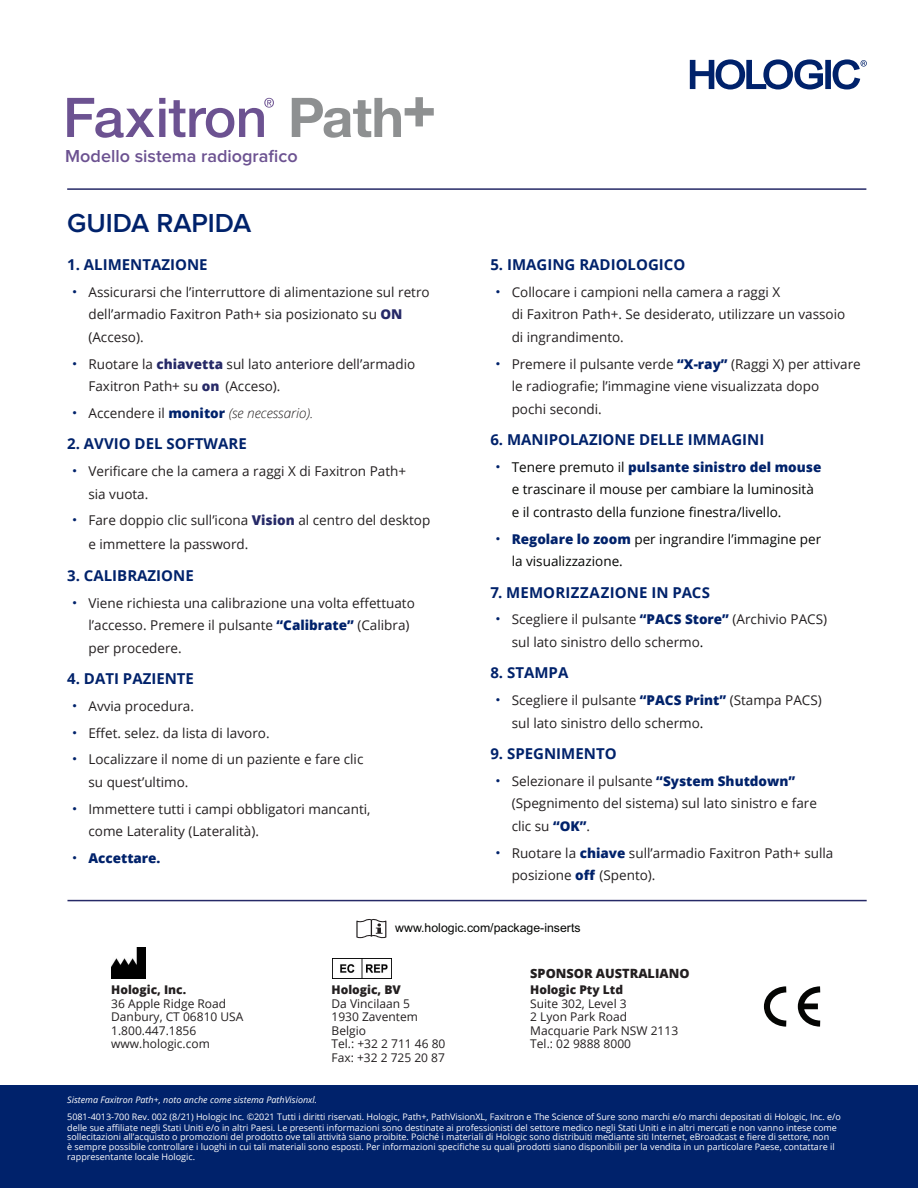
<style>
.page{position:relative;width:918px;height:1188px;background:#fff}
.page>*{position:absolute;margin:0;border:0;box-sizing:border-box;transform-origin:0 0}
.t1{font:600 27px "Proxima Nova";color:#00226b}
.t2{font:600 18px "Proxima Nova";color:#6c5291}
.t3{font:700 15px "Open Sans";color:#00226b}
.t4{font:13.5px/22.5px "Open Sans";color:#231f20}
.t5{font:13.5px/22.5px "Open Sans";color:#040503}
.t6{font:italic 300 13.5px "Open Sans";color:#231f20}
.t7{font:800 13.5px "Open Sans";color:#00226b}
.t8{font:800 12.75px "Open Sans";color:#231f20}
.t9{font:12.3px "Arial";color:#040503}
.t10{font:12px "Open Sans";color:#231f20}
.t11{font:800 12px "Open Sans";color:#231f20}
.t12{font:9px/9.9px "Open Sans";color:#fff}
.t13{font:italic 9px "Open Sans";color:#fff}
.s1{font-family:"Gotham";font-weight:100;font-size:15px;color:#00226b}
.s2{font-weight:800;color:#262967}
.s3{font-family:"Gotham";font-weight:100;font-style:normal;font-size:15px;color:#00226b}
.s4{font-weight:400;font-style:normal}
.s5{font-weight:800;font-style:normal;color:#00226b}
.s6{font-weight:800;color:#00226b}
.s7{font-family:"Gotham";font-weight:100;font-size:15px}
.s8{color:#040503}
</style>
<div class="page">
<hr style="left:67px;top:188px;width:799px;height:2px;background:#262967">
<div style="left:0;top:1086px;width:918px;height:102px;background:#00226b"></div>
<hr style="left:67px;top:900px;width:800px;height:1px;background:#262967">
<svg style="left:356px;top:919px;width:30px;height:19px"></svg>
<img style="left:111px;top:947px;width:34px;height:31px">
<img style="left:332px;top:958px;width:60px;height:20px">
<svg style="left:764px;top:986px;width:57px;height:41px"></svg>
<div style="left:802px;top:1004px;width:16px;height:5px;background:#040503"></div>
<svg style="left:67px;top:98px;width:207px;height:40px"></svg>
<svg style="left:292px;top:97px;width:142px;height:41px"></svg>
<svg style="left:690px;top:59px;width:177px;height:31px"></svg>
<p class="t2" style="left:65px;top:147px;width:234px">Modello sistema radiografico</p>
<p class="t1" style="left:67px;top:211px;width:186px">GUIDA RAPIDA</p>
<h2 class="t3" style="left:67px;top:254px;width:142px">1. ALIMENTAZIONE</h2>
<p class="t4" style="left:88px;top:280px;width:343px;text-indent:-17px"><span class="s1">•</span> Assicurarsi che l’interruttore di alimentazione sul retro dell’armadio Faxitron Path+ sia posizionato su <span class="s2">ON </span>(Acceso).</p>
<p class="t4" style="left:88px;top:352px;width:328px;text-indent:-17px"><span class="s1">•</span> Ruotare la <span class="s2">chiavetta</span> sul lato anteriore dell’armadio<br>Faxitron Path+ su <span class="s2">on</span> (Acceso).</p>
<p class="t6" style="left:71px;top:404px;width:243px"><span class="s3">•</span> <span class="s4">Accendere il</span> <span class="s5">monitor</span> (se necessario).</p>
<h2 class="t3" style="left:67px;top:433px;width:181px">2. AVVIO DEL SOFTWARE</h2>
<p class="t4" style="left:88px;top:460px;width:319px;text-indent:-17px"><span class="s1">•</span> Verificare che la camera a raggi X di Faxitron Path+ sia vuota.</p>
<p class="t4" style="left:88px;top:508px;width:343px;line-height:24px;text-indent:-17px"><span class="s1">•</span> Fare doppio clic sull’icona <span class="s2">Vision</span> al centro del desktop e immettere la password.</p>
<h2 class="t3" style="left:67px;top:565px;width:128px">3. CALIBRAZIONE</h2>
<p class="t4" style="left:88px;top:591px;width:328px;text-indent:-17px"><span class="s1">•</span> Viene richiesta una calibrazione una volta effettuato l’accesso. Premere il pulsante <span class="s6">“Calibrate”</span> (Calibra) per procedere.</p>
<h2 class="t3" style="left:67px;top:668px;width:128px">4. DATI PAZIENTE</h2>
<p class="t4" style="left:71px;top:694px;width:124px"><span class="s1">•</span> Avvia procedura.</p>
<p class="t4" style="left:71px;top:721px;width:200px"><span class="s1">•</span> Effet. selez. da lista di lavoro.</p>
<p class="t4" style="left:88px;top:748px;width:277px;text-indent:-17px"><span class="s1">•</span> Localizzare il nome di un paziente e fare clic su quest’ultimo.</p>
<p class="t4" style="left:88px;top:797px;width:284px;text-indent:-17px"><span class="s1">•</span> Immettere tutti i campi obbligatori mancanti, come Laterality (Lateralità).</p>
<p class="t7" style="left:71px;top:848px;width:91px"><span class="s7">•</span> Accettare.</p>
<h2 class="t3" style="left:490px;top:254px;width:196px">5. IMAGING RADIOLOGICO</h2>
<p class="t4" style="left:512px;top:280px;width:335px;text-indent:-17px"><span class="s1">•</span> Collocare i campioni nella camera a raggi X<br>di Faxitron Path+. Se desiderato, utilizzare un vassoio di ingrandimento.</p>
<p class="t4" style="left:512px;top:352px;width:351px;text-indent:-17px"><span class="s1">•</span> Premere il pulsante verde <span class="s6">“X-ray”</span> (Raggi X) per attivare le radiografie; l’immagine viene visualizzata dopo<br>pochi secondi.</p>
<h2 class="t3" style="left:490px;top:429px;width:276px">6. MANIPOLAZIONE DELLE IMMAGINI</h2>
<p class="t5" style="left:512px;top:455px;width:311px;text-indent:-17px"><span class="s1">•</span> Tenere premuto il <span class="s6">pulsante sinistro del mouse </span>e trascinare il mouse per cambiare la luminosità e il contrasto della funzione finestra/livello.</p>
<p class="t5" style="left:512px;top:527px;width:311px;text-indent:-17px"><span class="s1">•</span> <span class="s6">Regolare lo zoom</span> per ingrandire l’immagine per la visualizzazione.</p>
<h3 class="t3" style="left:490px;top:582px;width:221px">7. MEMORIZZAZIONE IN PACS</h3>
<p class="t4" style="left:512px;top:608px;width:317px;text-indent:-17px"><span class="s1">•</span> Scegliere il pulsante <span class="s6">“PACS Store”</span> (Archivio PACS) sul lato sinistro dello schermo<span class="s8">.</span></p>
<h2 class="t3" style="left:490px;top:662px;width:79px">8. STAMPA</h2>
<p class="t4" style="left:512px;top:689px;width:312px;text-indent:-17px"><span class="s1">•</span> Scegliere il pulsante <span class="s6">“PACS Print”</span> (Stampa PACS) sul lato sinistro dello schermo<span class="s8">.</span></p>
<h2 class="t3" style="left:490px;top:743px;width:128px">9. SPEGNIMENTO</h2>
<p class="t4" style="left:512px;top:769px;width:307px;text-indent:-17px"><span class="s1">•</span> Selezionare il pulsante <span class="s6">“System Shutdown” </span>(Spegnimento del sistema) sul lato sinistro e fare clic su <span class="s6">“OK”</span>.</p>
<p class="t4" style="left:512px;top:841px;width:323px;text-indent:-17px"><span class="s1">•</span> Ruotare la <span class="s6">chiave</span> sull’armadio Faxitron Path+ sulla posizione <span class="s6">off</span> (Spento).</p>
<p class="t9" style="left:395px;top:919px;width:187px">www.hologic.com/package-inserts</p>
<p class="t11" style="left:111px;top:981px;width:76px">Hologic, Inc.</p>
<p class="t10" style="left:111px;top:995px;width:116px">36 Apple Ridge Road</p>
<p class="t10" style="left:111px;top:1009px;width:134px">Danbury, CT 06810 USA</p>
<p class="t10" style="left:111px;top:1022px;width:87px">1.800.447.1856</p>
<p class="t10" style="left:111px;top:1036px;width:100px">www.hologic.com</p>
<p class="t13" style="left:67px;top:1094px;width:251px">Sistema Faxitron Path+, noto anche come sistema PathVisionxl.</p>
<p class="t11" style="left:332px;top:981px;width:71px">Hologic, BV</p>
<p class="t10" style="left:332px;top:995px;width:80px">Da Vincilaan 5</p>
<p class="t10" style="left:332px;top:1009px;width:88px">1930 Zaventem</p>
<p class="t10" style="left:332px;top:1022px;width:36px">Belgio</p>
<p class="t10" style="left:332px;top:1036px;width:115px">Tel.: +32 2 711 46 80</p>
<p class="t10" style="left:332px;top:1049px;width:115px">Fax: +32 2 725 20 87</p>
<p class="t8" style="left:530px;top:963px;width:161px">SPONSOR AUSTRALIANO</p>
<p class="t11" style="left:530px;top:981px;width:94px">Hologic Pty Ltd</p>
<p class="t10" style="left:530px;top:995px;width:98px">Suite 302, Level 3</p>
<p class="t10" style="left:530px;top:1009px;width:98px">2 Lyon Park Road</p>
<p class="t10" style="left:530px;top:1022px;width:149px">Macquarie Park NSW 2113</p>
<p class="t10" style="left:530px;top:1036px;width:102px">Tel.: 02 9888 8000</p>
<p class="t12" style="left:67px;top:1112px;width:775px">5081-4013-700 Rev. 002 (8/21) Hologic Inc. ©2021 Tutti i diritti riservati. Hologic, Path+, PathVisionXL, Faxitron e The Science of Sure sono marchi e/o marchi depositati di Hologic, Inc. e/o delle sue affiliate negli Stati Uniti e/o in altri Paesi. Le presenti informazioni sono destinate ai professionisti del settore medico negli Stati Uniti e in altri mercati e non vanno intese come sollecitazioni all’acquisto o promozioni del prodotto ove tali attività siano proibite. Poiché i materiali di Hologic sono distribuiti mediante siti Internet, eBroadcast e fiere di settore, non<br>è sempre possibile controllare i luoghi in cui tali materiali sono esposti. Per informazioni specifiche su quali prodotti siano disponibili per la vendita in un particolare Paese, contattare il rappresentante locale Hologic.</p>
</div>
